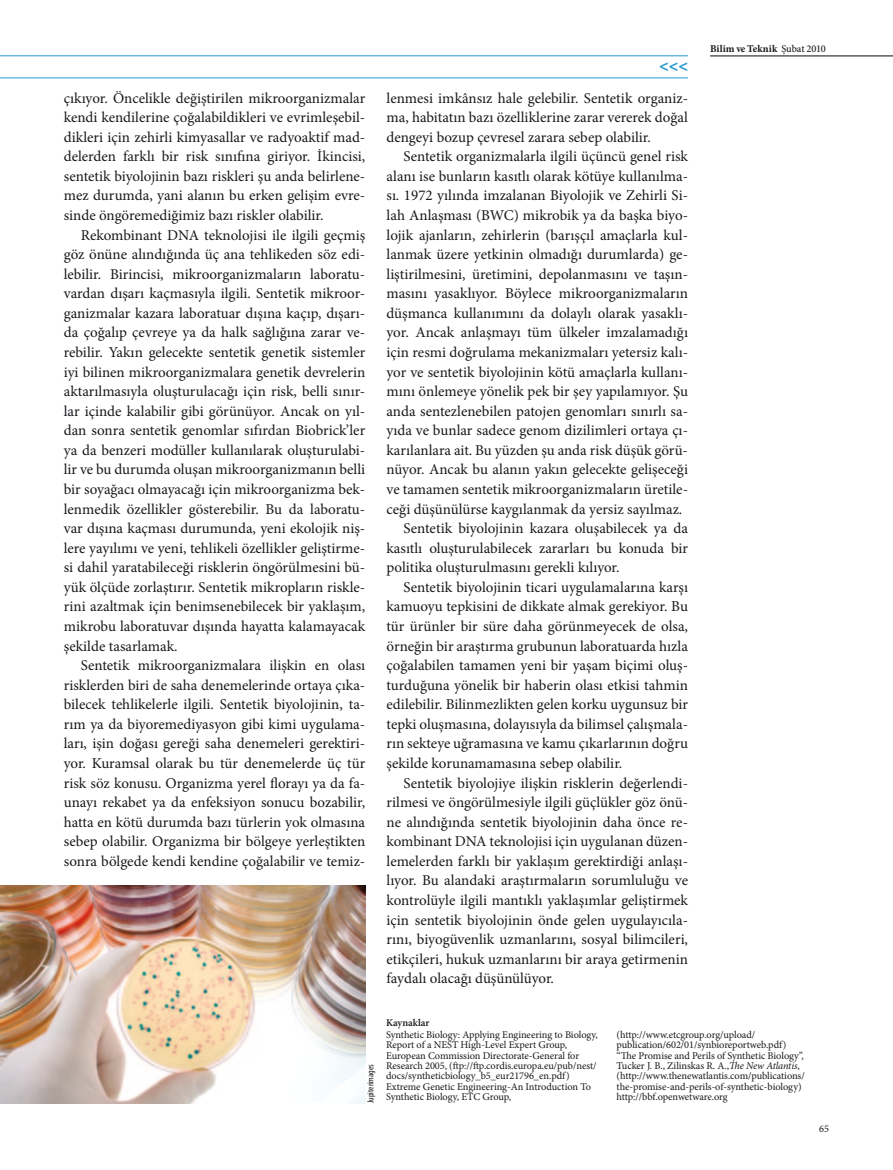
<style>
.page{position:relative;width:893px;height:1170px;background:#fff}
.page>*{position:absolute;margin:0;border:0;box-sizing:border-box;transform-origin:0 0}
.t1{font:700 16.2px "Myriad Pro";color:#2699d1}
.t2{font:15px/19.5px "Minion Pro";color:#1a171c;text-align:justify}
.t3{font:10.35px/10.4px "Minion Pro";letter-spacing:-.005em;color:#1a171c}
.t4{font:700 10.35px "Minion Pro";letter-spacing:.005em;color:#1a171c}
.t5{font:600 10.35px "Minion Pro";letter-spacing:-.005em;color:#1a171c}
.t6{font:condensed 9px "Myriad Pro";color:#1a171c}
.s1{font-weight:500}
.s2{font-style:italic}
</style>
<div class="page">
<hr style="left:0;top:78px;width:688px;height:1px;background:#2699d1">
<hr style="left:0;top:56px;width:688px;height:1px;background:#2699d1">
<hr style="left:710px;top:56px;width:183px;height:1px;background:#070c12">
<img style="left:0;top:885px;width:365px;height:218px">
<p class="t2" style="left:64px;top:88px;width:303px">çıkıyor. Öncelikle değiştirilen mikroorganizmalar kendi kendilerine çoğalabildikleri ve evrimleşebil&shy;dikleri için zehirli kimyasallar ve radyoaktif mad&shy;delerden farklı bir risk sınıfına giriyor. İkincisi, sentetik biyolojinin bazı riskleri şu anda belirlene&shy;mez durumda, yani alanın bu erken gelişim evre&shy;sinde öngöremediğimiz bazı riskler olabilir.</p>
<p class="t2" style="left:64px;top:225px;width:303px;text-indent:17px">Rekombinant DNA teknolojisi ile ilgili geçmiş göz önüne alındığında üç ana tehlikeden söz edi&shy;lebilir. Birincisi, mikroorganizmaların laboratu&shy;vardan dışarı kaçmasıyla ilgili. Sentetik mikroor&shy;ganizmalar kazara laboratuar dışına kaçıp, dışarı&shy;da çoğalıp çevreye ya da halk sağlığına zarar ve&shy;rebilir. Yakın gelecekte sentetik genetik sistemler iyi bilinen mikroorganizmalara genetik devrelerin aktarılmasıyla oluşturulacağı için risk, belli sınır&shy;lar içinde kalabilir gibi görünüyor. Ancak on yıl&shy;dan sonra sentetik genomlar sıfırdan Biobrick’ler ya da benzeri modüller kullanılarak oluşturulabi&shy;lir ve bu durumda oluşan mikroorganizmanın belli bir soyağacı olmayacağı için mikroorganizma bek&shy;lenmedik özellikler gösterebilir. Bu da laboratu&shy;var dışına kaçması durumunda, yeni ekolojik niş&shy;lere yayılımı ve yeni, tehlikeli özellikler geliştirme&shy;si dahil yaratabileceği risklerin öngörülmesini bü&shy;yük ölçüde zorlaştırır. Sentetik mikropların riskle&shy;rini azaltmak için benimsenebilecek bir yaklaşım, mikrobu laboratuvar dışında hayatta kalamayacak şekilde tasarlamak.</p>
<p class="t2" style="left:64px;top:655px;width:303px;text-indent:17px">Sentetik mikroorganizmalara ilişkin en olası risklerden biri de saha denemelerinde ortaya çıka&shy;bilecek tehlikelerle ilgili. Sentetik biyolojinin, ta&shy;rım ya da biyoremediyasyon gibi kimi uygulama&shy;ları, işin doğası gereği saha denemeleri gerektiri&shy;yor. Kuramsal olarak bu tür denemelerde üç tür risk söz konusu. Organizma yerel florayı ya da fa&shy;unayı rekabet ya da enfeksiyon sonucu bozabilir, hatta en kötü durumda bazı türlerin yok olmasına sebep olabilir. Organizma bir bölgeye yerleştikten sonra bölgede kendi kendine çoğalabilir ve temiz-</p>
<p class="t6" style="left:365px;top:1103px;width:40px;rotate:-90deg">Jupiterimages</p>
<p class="t1" style="left:659px;top:55px;width:30px">&lt;&lt;&lt;</p>
<p class="t4" style="left:710px;top:41px;width:117px">Bilim ve Teknik <span class="s1">Şubat 2010</span></p>
<p class="t2" style="left:387px;top:88px;width:303px">lenmesi imkânsız hale gelebilir. Sentetik organiz&shy;ma, habitatın bazı özelliklerine zarar vererek doğal dengeyi bozup çevresel zarara sebep olabilir.</p>
<p class="t2" style="left:404px;top:147px;width:286px">Sentetik organizmalarla ilgili üçüncü genel risk</p>
<p class="t2" style="left:387px;top:166px;width:303px">alanı ise bunların kasıtlı olarak kötüye kullanılma-</p>
<p class="t2" style="left:387px;top:186px;width:303px">sı. 1972 yılında imzalanan Biyolojik ve Zehirli Si-</p>
<p class="t2" style="left:387px;top:205px;width:303px">lah Anlaşması (BWC) mikrobik ya da başka biyo-</p>
<p class="t2" style="left:387px;top:225px;width:303px">lojik ajanların, zehirlerin (barışçıl amaçlarla kul-</p>
<p class="t2" style="left:387px;top:245px;width:303px">lanmak üzere yetkinin olmadığı durumlarda) ge-</p>
<p class="t2" style="left:387px;top:264px;width:303px">liştirilmesini, üretimini, depolanmasını ve taşın-</p>
<p class="t2" style="left:387px;top:284px;width:303px">masını yasaklıyor. Böylece mikroorganizmaların</p>
<p class="t2" style="left:387px;top:303px;width:303px">düşmanca kullanımını da dolaylı olarak yasaklı-</p>
<p class="t2" style="left:387px;top:323px;width:303px">yor. Ancak anlaşmayı tüm ülkeler imzalamadığı</p>
<p class="t2" style="left:387px;top:342px;width:303px">için resmi doğrulama mekanizmaları yetersiz kalı-</p>
<p class="t2" style="left:387px;top:362px;width:303px">yor ve sentetik biyolojinin kötü amaçlarla kullanı-</p>
<p class="t2" style="left:387px;top:381px;width:303px">mını önlemeye yönelik pek bir şey yapılamıyor. Şu</p>
<p class="t2" style="left:387px;top:401px;width:303px">anda sentezlenebilen patojen genomları sınırlı sa-</p>
<p class="t2" style="left:387px;top:421px;width:303px">yıda ve bunlar sadece genom dizilimleri ortaya çı-</p>
<p class="t2" style="left:387px;top:440px;width:303px">karılanlara ait. Bu yüzden şu anda risk düşük görü-</p>
<p class="t2" style="left:387px;top:460px;width:303px">nüyor. Ancak bu alanın yakın gelecekte gelişeceği</p>
<p class="t2" style="left:387px;top:479px;width:303px">ve tamamen sentetik mikroorganizmaların üretile-</p>
<p class="t2" style="left:387px;top:499px;width:297px">ceği düşünülürse kaygılanmak da yersiz sayılmaz.</p>
<p class="t2" style="left:404px;top:518px;width:286px">Sentetik biyolojinin kazara oluşabilecek ya da</p>
<p class="t2" style="left:387px;top:538px;width:303px">kasıtlı oluşturulabilecek zararları bu konuda bir</p>
<p class="t2" style="left:387px;top:557px;width:235px">politika oluşturulmasını gerekli kılıyor.</p>
<p class="t2" style="left:404px;top:577px;width:286px">Sentetik biyolojinin ticari uygulamalarına karşı</p>
<p class="t2" style="left:387px;top:597px;width:303px">kamuoyu tepkisini de dikkate almak gerekiyor. Bu</p>
<p class="t2" style="left:387px;top:616px;width:303px">tür ürünler bir süre daha görünmeyecek de olsa,</p>
<p class="t2" style="left:387px;top:636px;width:303px">örneğin bir araştırma grubunun laboratuarda hızla</p>
<p class="t2" style="left:387px;top:655px;width:303px">çoğalabilen tamamen yeni bir yaşam biçimi oluş-</p>
<p class="t2" style="left:387px;top:675px;width:303px">turduğuna yönelik bir haberin olası etkisi tahmin</p>
<p class="t2" style="left:387px;top:694px;width:303px">edilebilir. Bilinmezlikten gelen korku uygunsuz bir</p>
<p class="t2" style="left:387px;top:714px;width:303px">tepki oluşmasına, dolayısıyla da bilimsel çalışmala-</p>
<p class="t2" style="left:387px;top:734px;width:303px">rın sekteye uğramasına ve kamu çıkarlarının doğru</p>
<p class="t2" style="left:387px;top:753px;width:237px">şekilde korunamamasına sebep olabilir.</p>
<p class="t2" style="left:404px;top:773px;width:286px">Sentetik biyolojiye ilişkin risklerin değerlendi-</p>
<p class="t2" style="left:387px;top:792px;width:303px">rilmesi ve öngörülmesiyle ilgili güçlükler göz önü-</p>
<p class="t2" style="left:387px;top:812px;width:303px">ne alındığında sentetik biyolojinin daha önce re-</p>
<p class="t2" style="left:387px;top:831px;width:303px">kombinant DNA teknolojisi için uygulanan düzen-</p>
<p class="t2" style="left:387px;top:851px;width:303px">lemelerden farklı bir yaklaşım gerektirdiği anlaşı-</p>
<p class="t2" style="left:387px;top:870px;width:303px">lıyor. Bu alandaki araştırmaların sorumluluğu ve</p>
<p class="t2" style="left:387px;top:890px;width:303px">kontrolüyle ilgili mantıklı yaklaşımlar geliştirmek</p>
<p class="t2" style="left:387px;top:910px;width:303px">için sentetik biyolojinin önde gelen uygulayıcıla-</p>
<p class="t2" style="left:387px;top:929px;width:303px">rını, biyogüvenlik uzmanlarını, sosyal bilimcileri,</p>
<p class="t2" style="left:387px;top:949px;width:303px">etikçileri, hukuk uzmanlarını bir araya getirmenin</p>
<p class="t2" style="left:387px;top:968px;width:169px">faydalı olacağı düşünülüyor.</p>
<p class="t5" style="left:386px;top:1015px;width:45px">Kaynaklar</p>
<p class="t3" style="left:386px;top:1029px;width:213px">Synthetic Biology: Applying Engineering to Biology, Report of a NEST High-Level Expert Group, European Commission Directorate-General for Research 2005, (ftp://ftp.cordis.europa.eu/pub/nest/ docs/syntheticbiology_b5_eur21796_en.pdf)<br>Extreme Genetic Engineering-An Introduction To Synthetic Biology, ETC Group,</p>
<p class="t3" style="left:617px;top:1029px;width:190px">(http://www.etcgroup.org/upload/ publication/602/01/synbioreportweb.pdf) “The Promise and Perils of Synthetic Biology”, Tucker J. B., Zilinskas R. A.,<span class="s2">The New Atlantis</span>, (http://www.thenewatlantis.com/publications/ the-promise-and-perils-of-synthetic-biology) http://bbf.openwetware.org</p>
<p class="t3" style="left:819px;top:1123px;width:11px">65</p>
</div>
